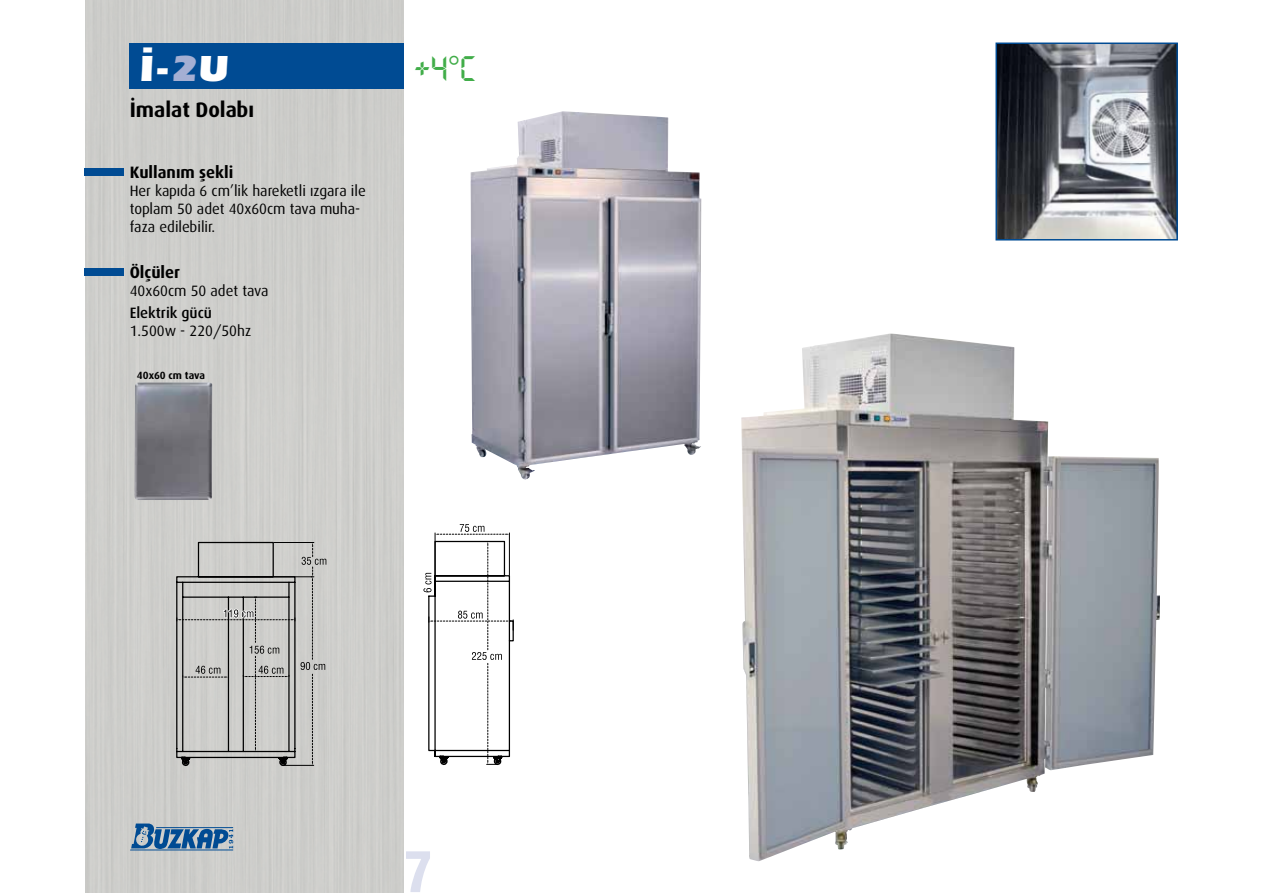
<style>
.page{position:relative;width:1263px;height:893px;background:#fff}
.page>*{position:absolute;margin:0;border:0;box-sizing:border-box;transform-origin:0 0}
.t1{font:55.5px "Helvetica Condensed Black Tr";color:#dcdfee}
.t2{font:37.5px "Eras Ultra Bold Tr";color:#fff}
.t3{font:34.5px "Digiface Tr";color:#41ad49}
.t4{font:21px "Dax Bold Tr";color:#000}
.t5{font:16.5px "Dax Bold Tr";color:#000}
.t6{font:15px/18px "Dax Regular Tr";color:#000}
.t7{font:15px "Dax Medium Tr";color:#000}
.t8{font:10.5px "Dax Bold Tr";color:#000}
.s1{color:#a4afd3}
</style>
<div class="page">
<div style="left:85px;top:0;width:319px;height:893px;background:#cdcdca"></div>
<div style="left:129px;top:43px;width:275px;height:45px;background:#004b93"></div>
<svg style="left:131px;top:823px;width:102px;height:26px;background:#658bae"></svg>
<hr style="left:130px;top:849px;width:103px;height:1px;background:#004b93">
<hr style="left:156px;top:827px;width:77px;height:1px;background:#004b93">
<img style="left:741px;top:333px;width:419px;height:528px">
<div style="left:85px;top:168px;width:39px;height:8px;background:#004b93"></div>
<div style="left:85px;top:268px;width:39px;height:7px;background:#004b93"></div>
<svg style="left:423px;top:524px;width:91px;height:241px"></svg>
<img style="left:998px;top:46px;width:177px;height:192px">
<div style="left:995px;top:43px;width:183px;height:198px;border:2px solid #004b93"></div>
<img style="left:470px;top:111px;width:231px;height:369px">
<img style="left:134px;top:382px;width:79px;height:119px">
<svg style="left:168px;top:541px;width:158px;height:227px;background:#babab8"></svg>
<h2 class="t2" style="left:139px;top:47px;width:91px">İ-<span class="s1">2</span>U</h2>
<h3 class="t4" style="left:130px;top:98px;width:126px">‹malat Dolab›</h3>
<p class="t5" style="left:130px;top:163px;width:105px">Kullanım flekli</p>
<p class="t6" style="left:130px;top:182px;width:238px">Her kapıda 6 cm’lik hareketli ızgara ile toplam 50 adet 40x60cm tava muha&shy;faza edilebilir.</p>
<p class="t5" style="left:130px;top:263px;width:52px">Ölçüler</p>
<p class="t6" style="left:130px;top:282px;width:140px">40x60cm 50 adet tava</p>
<p class="t7" style="left:130px;top:305px;width:84px">Elektrik gücü</p>
<p class="t6" style="left:130px;top:322px;width:123px">1.500w - 220/50hz</p>
<p class="t8" style="left:137px;top:369px;width:70px">40x60 cm tava</p>
<h3 class="t3" style="left:414px;top:46px;width:63px">+4°C</h3>
<h1 class="t1" style="left:405px;top:837px;width:29px">7</h1>
</div>
